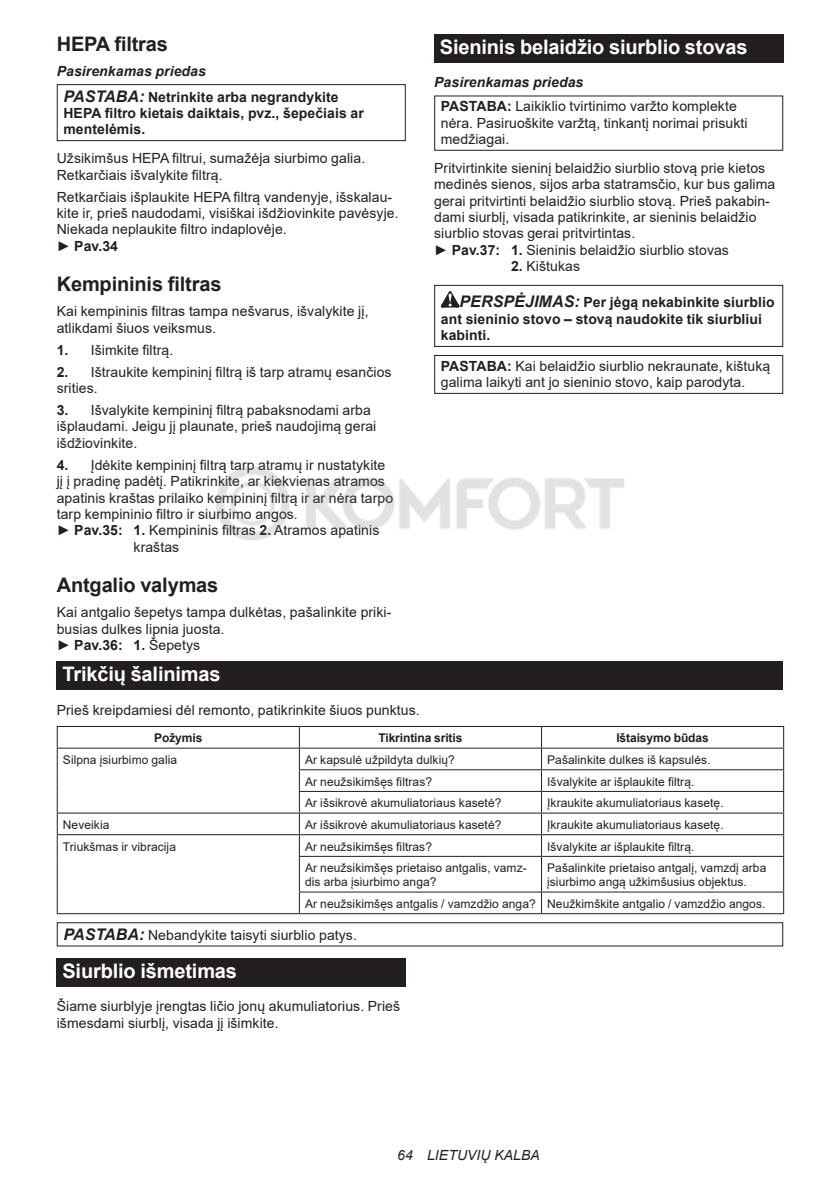
<style>
.page{position:relative;width:840px;height:1191px;background:#fff}
.page>*{position:absolute;margin:0;border:0;box-sizing:border-box;transform-origin:0 0}
.t1{font:700 20px "Arial";letter-spacing:-.01em;color:#fff}
.t2{font:700 20px "Arial";letter-spacing:-.01em;color:#231f20}
.t3{font:14px/16.4px "Arial";letter-spacing:.005em;color:#231f20}
.t4{font:700 14px/16.4px "Arial";letter-spacing:.005em;color:#231f20}
.t5{font:italic 14px "Arial";letter-spacing:.005em;color:#231f20}
.t6{font:12px/14px "Arial";letter-spacing:.005em;color:#231f20}
.t7{font:700 12px "Arial";letter-spacing:-.01em;color:#231f20}
.s1{font-style:italic}
.s2{font-style:italic;font-size:16px}
.s3{font-weight:700}
.s4{font-weight:700;font-style:italic}
.s5{font-weight:700;font-style:italic;font-size:16px}
</style>
<div class="page">
<div style="left:57px;top:84px;width:348px;height:57px;border:1px solid #231f20"></div>
<div style="left:434px;top:34px;width:348px;height:29px;background:#231f20"></div>
<div style="left:434px;top:95px;width:348px;height:56px;border:1px solid #231f20"></div>
<svg style="left:440px;top:291px;width:19px;height:16px"></svg>
<div style="left:434px;top:285px;width:348px;height:62px;border:1px solid #231f20"></div>
<div style="left:434px;top:355px;width:348px;height:39px;border:1px solid #231f20"></div>
<div style="left:57px;top:661px;width:725px;height:29px;background:#231f20"></div>
<hr style="left:57px;top:726px;width:242px;height:1px;background:#231f20">
<hr style="left:299px;top:726px;width:242px;height:1px;background:#231f20">
<hr style="left:541px;top:726px;width:242px;height:1px;background:#231f20">
<hr style="left:57px;top:747px;width:242px;height:1px;background:#231f20">
<hr style="left:299px;top:747px;width:242px;height:1px;background:#231f20">
<hr style="left:541px;top:747px;width:242px;height:1px;background:#231f20">
<hr style="left:299px;top:769px;width:242px;height:1px;background:#231f20">
<hr style="left:541px;top:769px;width:242px;height:1px;background:#231f20">
<hr style="left:299px;top:791px;width:242px;height:1px;background:#231f20">
<hr style="left:541px;top:791px;width:242px;height:1px;background:#231f20">
<hr style="left:57px;top:812px;width:242px;height:1px;background:#231f20">
<hr style="left:299px;top:812px;width:242px;height:1px;background:#231f20">
<hr style="left:541px;top:812px;width:242px;height:1px;background:#231f20">
<hr style="left:57px;top:834px;width:242px;height:1px;background:#231f20">
<svg style="left:57px;top:727px;width:1px;height:129px"></svg>
<hr style="left:299px;top:834px;width:242px;height:1px;background:#231f20">
<svg style="left:299px;top:727px;width:1px;height:129px"></svg>
<hr style="left:541px;top:834px;width:242px;height:1px;background:#231f20">
<hr style="left:57px;top:856px;width:1px;height:36px;background:#231f20">
<hr style="left:299px;top:856px;width:242px;height:1px;background:#231f20">
<hr style="left:299px;top:857px;width:1px;height:34px;background:#231f20">
<hr style="left:541px;top:856px;width:242px;height:1px;background:#231f20">
<hr style="left:540px;top:857px;width:1px;height:34px;background:#231f20">
<hr style="left:782px;top:857px;width:1px;height:34px;background:#231f20">
<svg style="left:57px;top:892px;width:1px;height:21px"></svg>
<hr style="left:299px;top:891px;width:242px;height:1px;background:#231f20">
<svg style="left:299px;top:892px;width:1px;height:21px"></svg>
<hr style="left:541px;top:891px;width:242px;height:1px;background:#231f20">
<hr style="left:57px;top:913px;width:242px;height:1px;background:#231f20">
<hr style="left:299px;top:913px;width:242px;height:1px;background:#231f20">
<hr style="left:541px;top:913px;width:242px;height:1px;background:#231f20">
<div style="left:57px;top:922px;width:725px;height:24px;border:1px solid #231f20"></div>
<div style="left:57px;top:957px;width:348px;height:29px;background:#231f20"></div>
<img style="left:216px;top:467px;width:409px;height:73px">
<h1 class="t2" style="left:57px;top:30px;width:113px">HEPA filtras</h1>
<p class="t4" style="left:63px;top:59px;width:277px;line-height:25.6px;text-indent:-7px"><span class="s1">Pasirenkamas priedas<br></span><span class="s2">PASTABA:</span> Netrinkite arba negrandykite</p>
<p class="t4" style="left:63px;top:105px;width:302px">HEPA filtro kietais daiktais, pvz., šepečiais ar mentelėmis.</p>
<p class="t3" style="left:57px;top:150px;width:310px">Užsikimšus HEPA filtrui, sumažėja siurbimo galia.<br>Retkarčiais išvalykite filtrą.</p>
<p class="t3" style="left:57px;top:188px;width:343px">Retkarčiais išplaukite HEPA filtrą vandenyje, išskalau&shy;kite ir, prieš naudodami, visiškai išdžiovinkite pavėsyje.<br>Niekada neplaukite filtro indaplovėje.<br>► <span class="s3">Pav.34</span></p>
<h1 class="t2" style="left:57px;top:270px;width:166px">Kempininis filtras</h1>
<p class="t3" style="left:57px;top:303px;width:313px">Kai kempininis filtras tampa nešvarus, išvalykite jį, atlikdami šiuos veiksmus.</p>
<p class="t3" style="left:57px;top:341px;width:118px"><span class="s3">1.</span> Išimkite filtrą.</p>
<p class="t3" style="left:57px;top:363px;width:336px"><span class="s3">2.</span> Ištraukite kempininį filtrą iš tarp atramų esančios srities.</p>
<p class="t3" style="left:57px;top:402px;width:321px"><span class="s3">3.</span> Išvalykite kempininį filtrą pabaksnodami arba išplaudami. Jeigu jį plaunate, prieš naudojimą gerai išdžiovinkite.</p>
<p class="t3" style="left:57px;top:457px;width:330px"><span class="s3">4.</span> Įdėkite kempininį filtrą tarp atramų ir nustatykite</p>
<p class="t3" style="left:57px;top:473px;width:329px">jį į pradinę padėtį. Patikrinkite, ar kiekvienas atramos</p>
<p class="t3" style="left:57px;top:489px;width:338px">apatinis kraštas prilaiko kempininį filtrą ir ar nėra tarpo</p>
<p class="t3" style="left:57px;top:506px;width:242px">tarp kempininio filtro ir siurbimo angos.</p>
<p class="t3" style="left:57px;top:522px;width:324px">► <span class="s3">Pav.35: 1.</span> Kempininis filtras <span class="s3">2.</span> Atramos apatinis</p>
<p class="t3" style="left:133px;top:538px;width:47px">kraštas</p>
<h1 class="t2" style="left:57px;top:577px;width:163px">Antgalio valymas</h1>
<p class="t3" style="left:57px;top:604px;width:336px">Kai antgalio šepetys tampa dulkėtas, pašalinkite priki&shy;busias dulkes lipnia juosta.<br>► <span class="s3">Pav.36: 1.</span> Šepetys</p>
<h1 class="t1" style="left:439px;top:33px;width:309px">Sieninis belaidžio siurblio stovas</h1>
<p class="t3" style="left:440px;top:70px;width:297px;line-height:23.8px;text-indent:-7px"><span class="s4">Pasirenkamas priedas<br></span><span class="s3">PASTABA:</span> Laikiklio tvirtinimo varžto komplekte</p>
<p class="t3" style="left:440px;top:114px;width:308px">nėra. Pasiruoškite varžtą, tinkantį norimai prisukti medžiagai.</p>
<p class="t3" style="left:434px;top:160px;width:342px">Pritvirtinkite sieninį belaidžio siurblio stovą prie kietos medinės sienos, sijos arba statramsčio, kur bus galima gerai pritvirtinti belaidžio siurblio stovą. Prieš pakabin&shy;dami siurblį, visada patikrinkite, ar sieninis belaidžio siurblio stovas gerai pritvirtintas.<br>► <span class="s3">Pav.37: 1.</span> Sieninis belaidžio siurblio stovas</p>
<p class="t3" style="left:510px;top:258px;width:70px"><span class="s3">2.</span> Kištukas</p>
<p class="t4" style="left:440px;top:294px;width:335px;text-indent:19px"><span class="s2">PERSPĖJIMAS:</span> Per jėgą nekabinkite siurblio ant sieninio stovo – stovą naudokite tik siurbliui kabinti.</p>
<p class="t3" style="left:440px;top:357px;width:331px"><span class="s3">PASTABA:</span> Kai belaidžio siurblio nekraunate, kištuką galima laikyti ant jo sieninio stovo, kaip parodyta.</p>
<h1 class="t1" style="left:62px;top:660px;width:159px">Trikčių šalinimas</h1>
<p class="t3" style="left:57px;top:701px;width:364px">Prieš kreipdamiesi dėl remonto, patikrinkite šiuos punktus.</p>
<p class="t7" style="left:154px;top:730px;width:50px">Požymis</p>
<p class="t7" style="left:378px;top:733px;width:85px">Tikrintina sritis</p>
<p class="t7" style="left:616px;top:730px;width:94px">Ištaisymo būdas</p>
<p class="t6" style="left:63px;top:753px;width:116px">Silpna įsiurbimo galia</p>
<p class="t6" style="left:305px;top:753px;width:151px">Ar kapsulė užpildyta dulkių?</p>
<p class="t6" style="left:547px;top:753px;width:165px">Pašalinkite dulkes iš kapsulės.</p>
<p class="t6" style="left:305px;top:774px;width:128px">Ar neužsikimšęs filtras?</p>
<p class="t6" style="left:547px;top:774px;width:149px">Išvalykite ar išplaukite filtrą.</p>
<p class="t6" style="left:305px;top:796px;width:198px">Ar išsikrovė akumuliatoriaus kasetė?</p>
<p class="t6" style="left:547px;top:796px;width:178px">Įkraukite akumuliatoriaus kasetę.</p>
<p class="t6" style="left:63px;top:819px;width:48px">Neveikia</p>
<p class="t6" style="left:305px;top:817px;width:198px">Ar išsikrovė akumuliatoriaus kasetė?</p>
<p class="t6" style="left:547px;top:817px;width:178px">Įkraukite akumuliatoriaus kasetę.</p>
<p class="t6" style="left:63px;top:839px;width:115px">Triukšmas ir vibracija</p>
<p class="t6" style="left:305px;top:839px;width:128px">Ar neužsikimšęs filtras?</p>
<p class="t6" style="left:547px;top:839px;width:149px">Išvalykite ar išplaukite filtrą.</p>
<p class="t6" style="left:305px;top:861px;width:223px">Ar neužsikimšęs prietaiso antgalis, vamz&shy;dis arba įsiurbimo anga?</p>
<p class="t6" style="left:547px;top:861px;width:220px">Pašalinkite prietaiso antgalį, vamzdį arba įsiurbimo angą užkimšusius objektus.</p>
<p class="t6" style="left:305px;top:896px;width:461px">Ar neužsikimšęs antgalis / vamzdžio anga? Neužkimškite antgalio / vamzdžio angos.</p>
<p class="t3" style="left:63px;top:928px;width:295px"><span class="s5">PASTABA:</span> Nebandykite taisyti siurblio patys.</p>
<h1 class="t1" style="left:62px;top:956px;width:176px">Siurblio išmetimas</h1>
<p class="t3" style="left:57px;top:998px;width:345px">Šiame siurblyje įrengtas ličio jonų akumuliatorius. Prieš išmesdami siurblį, visada jį išimkite.</p>
<p class="t5" style="left:397px;top:1147px;width:144px">64 LIETUVIŲ KALBA</p>
</div>
